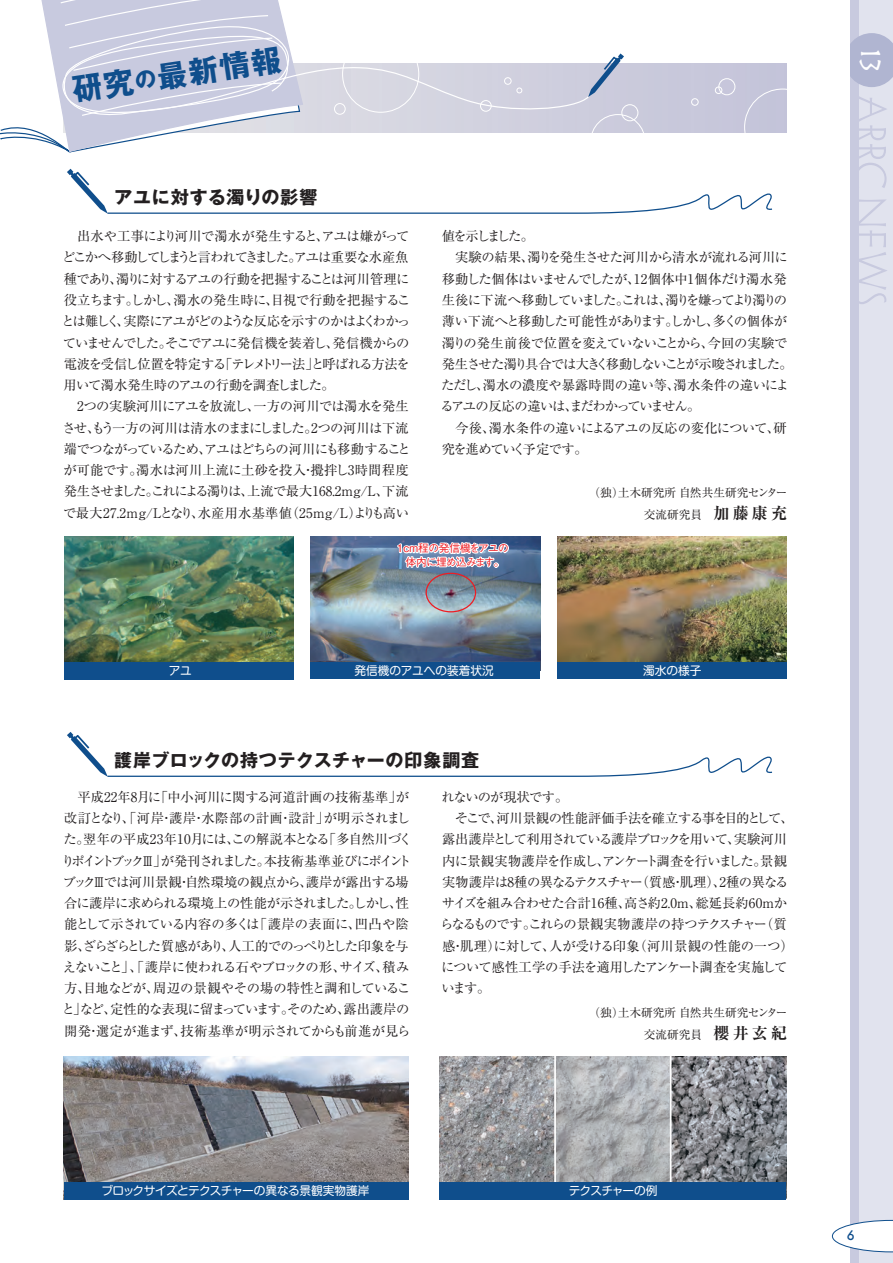
<style>
.page{position:relative;width:893px;height:1263px;background:#fff}
.page>*{position:absolute;margin:0;border:0;box-sizing:border-box;transform-origin:0 0}
.t1{font:32.4px "Herculanum";color:#fff}
.t2{font:700 30.15px "Gothic MB101 Pro";color:#0f4e8c}
.t3{font:700 18px "Gothic MB101 Pro";letter-spacing:.03em;color:#231f20}
.t4{font:700 18px "Gothic MB101 Pro";letter-spacing:.05em;color:#231f20}
.t5{font:13.35px/21.3px "Ryumin Pro";letter-spacing:-.05em;color:#231f20}
.t6{font:500 12.75px "Futura";color:#0f4e8c}
.t7{font:11.7px/21.3px "Ryumin Pro";color:#231f20;text-align:right}
.t8{font:11.7px "Shin M Go Pro";letter-spacing:-.045em;color:#fff}
.t9{font:11.7px "Shin M Go Pro";color:#fff}
.t10{font:11.7px "Shin M Go Pro";letter-spacing:-.075em;color:#fff}
.t11{font:11.7px "Shin M Go Pro";letter-spacing:-.02em;color:#fff}
.t12{font:500 10.65px/13.8px "Gothic BBB Pro";letter-spacing:-.045em;color:#ee1d23;text-align:center}
.s1{font-size:21.45px}
.s2{font-weight:700;font-stretch:expanded;font-size:15.9px}
</style>
<div class="page">
<img style="left:64px;top:537px;width:230px;height:125px">
<div style="left:64px;top:662px;width:230px;height:17px;background:#0f4e8c"></div>
<img style="left:64px;top:1056px;width:344px;height:126px">
<div style="left:64px;top:1182px;width:344px;height:17px;background:#0f4e8c"></div>
<img style="left:440px;top:1056px;width:346px;height:126px">
<img style="left:311px;top:536px;width:229px;height:126px">
<div style="left:311px;top:662px;width:229px;height:17px;background:#0f4e8c"></div>
<img style="left:557px;top:536px;width:230px;height:126px">
<div style="left:557px;top:662px;width:230px;height:17px;background:#0f4e8c"></div>
<div style="left:426px;top:573px;width:50px;height:39px;border:1px solid #ee1d23;border-radius:50%"></div>
<svg style="left:396px;top:536px;width:114px;height:45px"></svg>
<hr style="left:554px;top:1056px;width:2px;height:131px;background:#fff">
<hr style="left:670px;top:1056px;width:1px;height:131px;background:#fff">
<div style="left:439px;top:1182px;width:347px;height:17px;background:#0f4e8c"></div>
<svg style="left:67px;top:732px;width:706px;height:45px"></svg>
<svg style="left:0;top:0;width:776px;height:214px"></svg>
<div style="left:480px;top:100px;width:12px;height:12px;border:1px solid #fff;border-radius:50%"></div>
<div style="left:334px;top:103px;width:12px;height:12px;border:1px solid #fff;border-radius:50%"></div>
<div style="left:715px;top:87px;width:7px;height:7px;border:1px solid #fff;border-radius:50%"></div>
<div style="left:850px;top:0;width:43px;height:1263px;background:#e1e3ee"></div>
<div style="left:850px;top:0;width:9px;height:1263px;background:#c8cadf"></div>
<svg style="left:850px;top:33px;width:43px;height:54px;background:#b4b9d3"></svg>
<svg style="left:859px;top:96px;width:28px;height:92px"></svg>
<svg style="left:859px;top:199px;width:28px;height:105px"></svg>
<svg style="left:832px;top:1220px;width:61px;height:32px"></svg>
<h2 class="t2" style="left:69px;top:64px;width:212px;rotate:-8deg">研究<span class="s1">の</span>最新情報</h2>
<h3 class="t4" style="left:114px;top:182px;width:205px">アユに対する濁りの影響</h3>
<p class="t5" style="left:62px;top:225px;width:351px">　出水や工事により河川で濁水が発生すると、アユは嫌がってどこかへ移動してしまうと言われてきました。アユは重要な水産魚種であり、濁りに対するアユの行動を把握することは河川管理に役立ちます。しかし、濁水の発生時に、目視で行動を把握することは難しく、実際にアユがどのような反応を示すのかはよくわかっていませんでした。そこでアユに発信機を装着し、発信機からの電波を受信し位置を特定する「テレメトリー法」と呼ばれる方法を用いて濁水発生時のアユの行動を調査しました。<br>　2つの実験河川にアユを放流し、一方の河川では濁水を発生させ、もう一方の河川は清水のままにしました。2つの河川は下流端でつながっているため、アユはどちらの河川にも移動することが可能です。濁水は河川上流に土砂を投入・攪拌し3時間程度発生させました。これによる濁りは、上流で最大168.2mg/L、下流で最大27.2mg/Lとなり、水産用水基準値（25mg/L）よりも高い</p>
<p class="t5" style="left:440px;top:225px;width:354px">値を示しました。<br>　実験の結果、濁りを発生させた河川から清水が流れる河川に移動した個体はいませんでしたが、12個体中1個体だけ濁水発生後に下流へ移動していました。これは、濁りを嫌ってより濁りの薄い下流へと移動した可能性があります。しかし、多くの個体が濁りの発生前後で位置を変えていないことから、今回の実験で発生させた濁り具合では大きく移動しないことが示唆されました。ただし、濁水の濃度や暴露時間の違い等、濁水条件の違いによるアユの反応の違いは、まだわかっていません。<br>　今後、濁水条件の違いによるアユの反応の変化について、研究を進めていく予定です。</p>
<p class="t7" style="left:589px;top:481px;width:200px">（独）土木研究所 自然共生研究センター交流研究員　<span class="s2">加藤康充</span></p>
<p class="t11" style="left:169px;top:661px;width:24px">アユ</p>
<p class="t12" style="left:397px;top:540px;width:113px">1cm程の発信機をアユの体内に埋め込みます。</p>
<p class="t9" style="left:354px;top:661px;width:141px">発信機のアユへの装着状況</p>
<p class="t11" style="left:643px;top:661px;width:60px">濁水の様子</p>
<h3 class="t3" style="left:114px;top:745px;width:367px">護岸ブロックの持つテクスチャーの印象調査</h3>
<p class="t5" style="left:61px;top:785px;width:352px">　平成22年8月に「中小河川に関する河道計画の技術基準」が改訂となり、「河岸・護岸・水際部の計画・設計」が明示されました。翌年の平成23年10月には、この解説本となる「多自然川づくりポイントブックⅢ」が発刊されました。本技術基準並びにポイントブックⅢでは河川景観・自然環境の観点から、護岸が露出する場合に護岸に求められる環境上の性能が示されました。しかし、性能として示されている内容の多くは「護岸の表面に、凹凸や陰影、ざらざらとした質感があり、人工的でのっぺりとした印象を与えないこと」、「護岸に使われる石やブロックの形、サイズ、積み方、目地などが、周辺の景観やその場の特性と調和していること」など、定性的な表現に留まっています。そのため、露出護岸の開発・選定が進まず、技術基準が明示されてからも前進が見ら</p>
<p class="t5" style="left:440px;top:785px;width:355px">れないのが現状です。<br>　そこで、河川景観の性能評価手法を確立する事を目的として、露出護岸として利用されている護岸ブロックを用いて、実験河川内に景観実物護岸を作成し、アンケート調査を行いました。景観実物護岸は8種の異なるテクスチャー（質感・肌理）、2種の異なるサイズを組み合わせた合計16種、高さ約2.0m、総延長約60mからなるものです。これらの景観実物護岸の持つテクスチャー（質感・肌理）に対して、人が受ける印象（河川景観の性能の一つ）について感性工学の手法を適用したアンケート調査を実施しています。</p>
<p class="t7" style="left:589px;top:1002px;width:200px">（独）土木研究所 自然共生研究センター交流研究員　<span class="s2">櫻井玄紀</span></p>
<p class="t8" style="left:101px;top:1181px;width:270px">ブロックサイズとテクスチャーの異なる景観実物護岸</p>
<p class="t10" style="left:569px;top:1181px;width:90px">テクスチャーの例</p>
<h1 class="t1" style="left:892px;top:48px;width:27px;rotate:90deg">13</h1>
<p class="t6" style="left:847px;top:1226px;width:9px">6</p>
</div>
